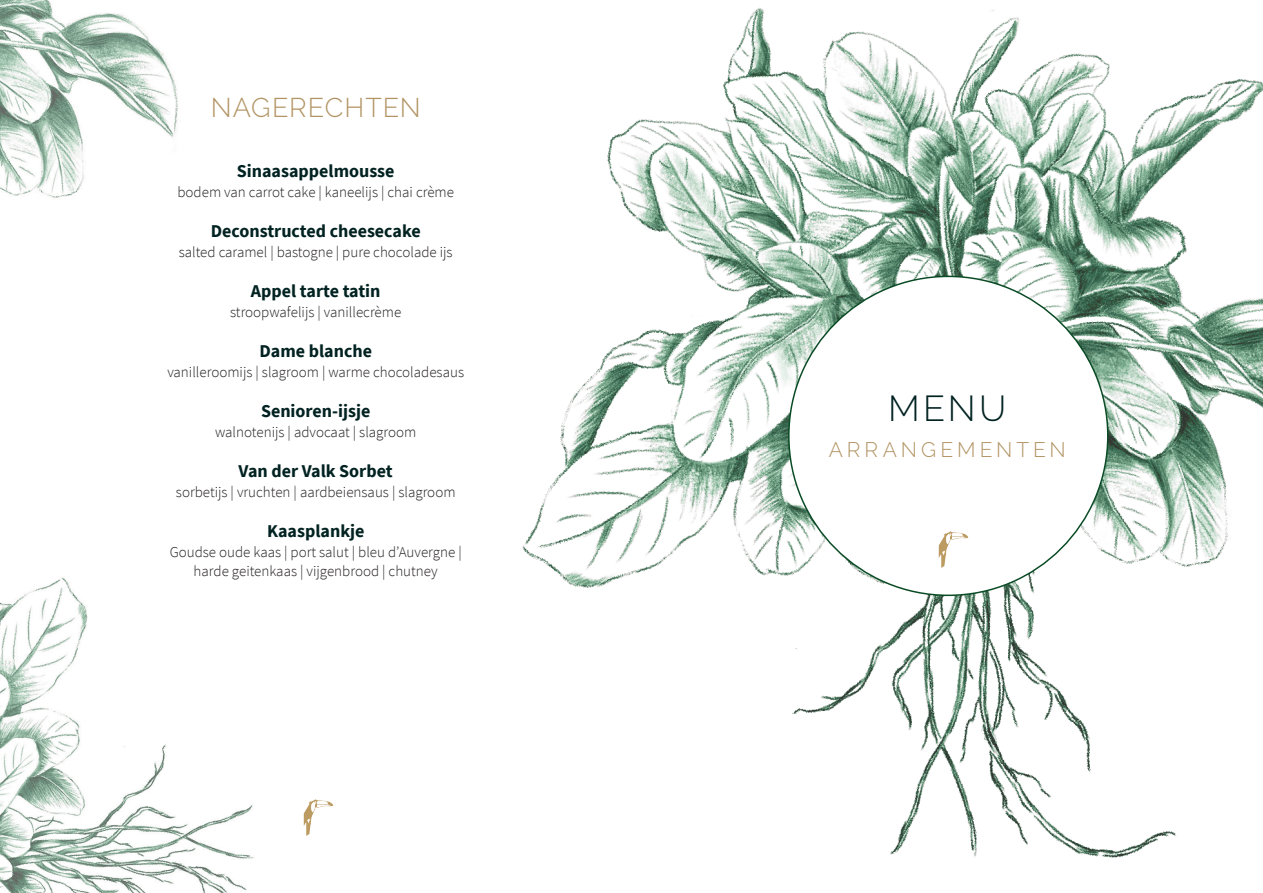
<style>
.page{position:relative;width:1263px;height:893px;background:#fff}
.page>*{position:absolute;margin:0;border:0;box-sizing:border-box;transform-origin:0 0}
.t1{font:300 36px "Raleway";color:#002221}
.t2{font:300 27px "Raleway";letter-spacing:.035em;color:#b29464}
.t3{font:300 21px "Raleway";letter-spacing:.19em;color:#b29464}
.t4{font:700 18px "Source Sans Pro";color:#002221}
.t5{font:300 15px "Source Sans Pro";color:#231f20}
</style>
<div class="page">
<img style="left:522px;top:8px;width:741px;height:850px">
<div style="left:789px;top:276px;width:319px;height:319px;background:#fff;border-radius:50%"></div>
<img style="left:862px;top:531px;width:176px;height:39px">
<img style="left:0;top:577px;width:254px;height:316px">
<img style="left:0;top:0;width:178px;height:198px">
<img style="left:228px;top:799px;width:106px;height:39px">
<p class="t2" style="left:211px;top:92px;width:211px">NAGERECHTEN</p>
<p class="t4" style="left:237px;top:159px;width:159px">Sinaasappelmousse</p>
<p class="t5" style="left:177px;top:183px;width:278px">bodem van carrot cake | kaneelijs | chai crème</p>
<p class="t4" style="left:211px;top:219px;width:211px">Deconstructed cheesecake</p>
<p class="t5" style="left:179px;top:243px;width:275px">salted caramel | bastogne | pure chocolade ijs</p>
<p class="t4" style="left:251px;top:279px;width:131px">Appel tarte tatin</p>
<p class="t5" style="left:230px;top:303px;width:173px">stroopwafelijs | vanillecrème</p>
<p class="t4" style="left:259px;top:339px;width:114px">Dame blanche</p>
<p class="t5" style="left:167px;top:363px;width:298px">vanilleroomijs | slagroom | warme chocoladesaus</p>
<p class="t4" style="left:261px;top:399px;width:111px">Senioren-ijsje</p>
<p class="t5" style="left:215px;top:423px;width:203px">walnotenijs | advocaat | slagroom</p>
<p class="t4" style="left:239px;top:459px;width:156px">Van der Valk Sorbet</p>
<p class="t5" style="left:176px;top:483px;width:281px">sorbetijs | vruchten | aardbeiensaus | slagroom</p>
<p class="t4" style="left:267px;top:519px;width:99px">Kaasplankje</p>
<p class="t5" style="left:170px;top:543px;width:294px">Goudse oude kaas | port salut | bleu d’Auvergne |</p>
<p class="t5" style="left:194px;top:562px;width:246px">harde geitenkaas | vijgenbrood | chutney</p>
<p class="t1" style="left:888px;top:387px;width:119px">MENU</p>
<p class="t3" style="left:829px;top:437px;width:239px">ARRANGEMENTEN</p>
</div>
